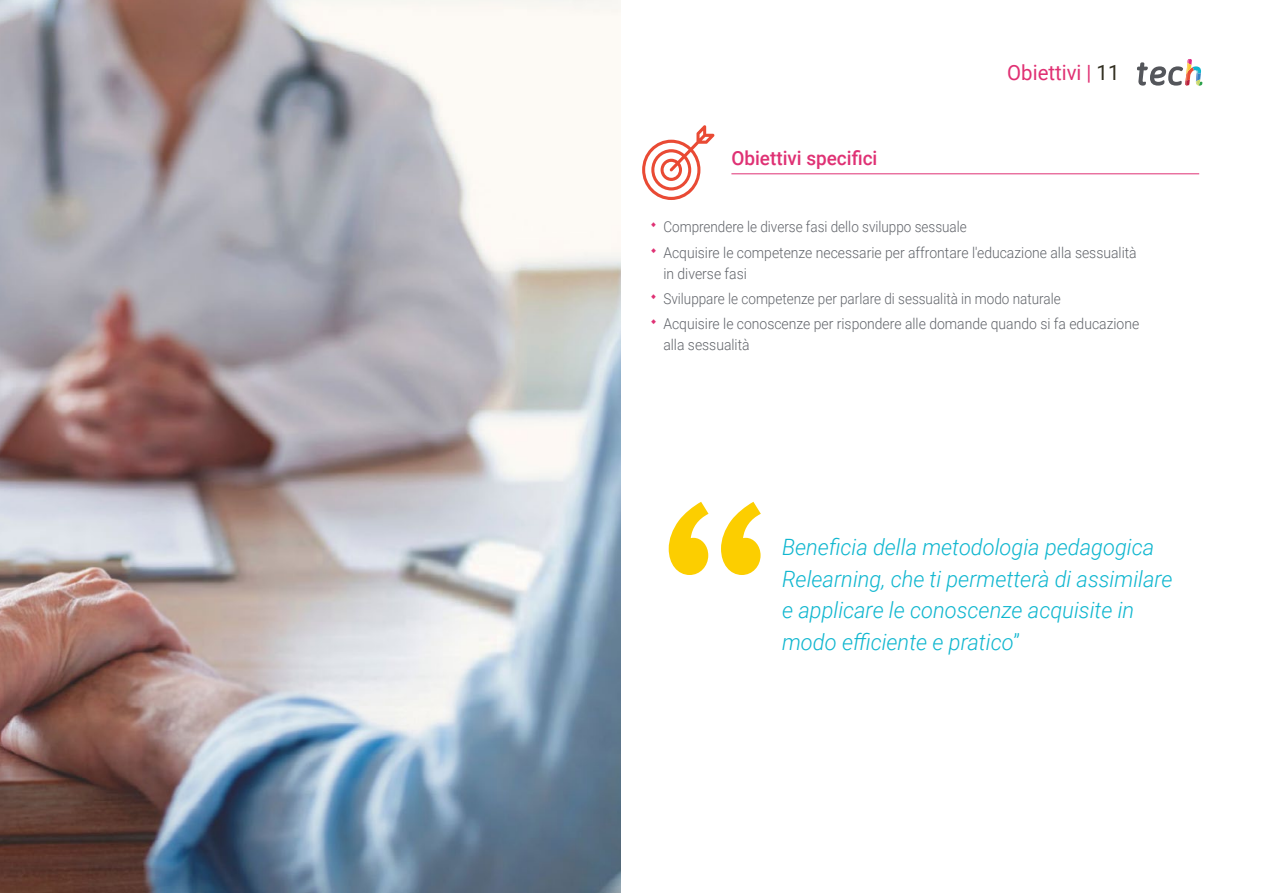
<style>
.page{position:relative;width:1263px;height:893px;background:#fff}
.page>*{position:absolute;margin:0;border:0;box-sizing:border-box;transform-origin:0 0}
.t1{font:italic 300 22.5px/31.5px "Roboto";color:#0fb6cf}
.t2{font:21px "Roboto";color:#e03073}
.t3{font:500 19.5px "Roboto";color:#df3174}
.t4{font:300 15px/25.2px "Roboto";color:#61646a;scale:.93 1}
.t5{font:300 15px/25.2px "Roboto";color:#61646a;scale:.9 1}
.s1{color:#312e20}
.s2{font-style:normal}
</style>
<div class="page">
<svg style="left:1137px;top:59px;width:65px;height:27px"></svg>
<hr style="left:731px;top:173px;width:468px;height:1px;background:#df3174">
<svg style="left:642px;top:125px;width:72px;height:75px"></svg>
<img style="left:0;top:0;width:621px;height:893px">
<svg style="left:669px;top:502px;width:92px;height:73px"></svg>
<h3 class="t3" style="left:731px;top:144px;width:147px">Obiettivi specifici</h3>
<h2 class="t2" style="left:1007px;top:57px;width:114px">Obiettivi | <span class="s1">11</span></h2>
<p class="t5" style="left:663px;top:214px;width:527px">Comprendere le diverse fasi dello sviluppo sessuale<br>Acquisire le competenze necessarie per affrontare l'educazione alla sessualità</p>
<p class="t4" style="left:663px;top:260px;width:513px">in diverse fasi<br>Sviluppare le competenze per parlare di sessualità in modo naturale<br>Acquisire le conoscenze per rispondere alle domande quando si fa educazione</p>
<p class="t4" style="left:663px;top:332px;width:94px">alla sessualità</p>
<h1 class="t1" style="left:782px;top:531px;width:392px">Beneficia della metodologia pedagogica Relearning, che ti permetterà di assimilare e applicare le conoscenze acquisite in modo efficiente e pratico<span class="s2">”</span></h1>
</div>
